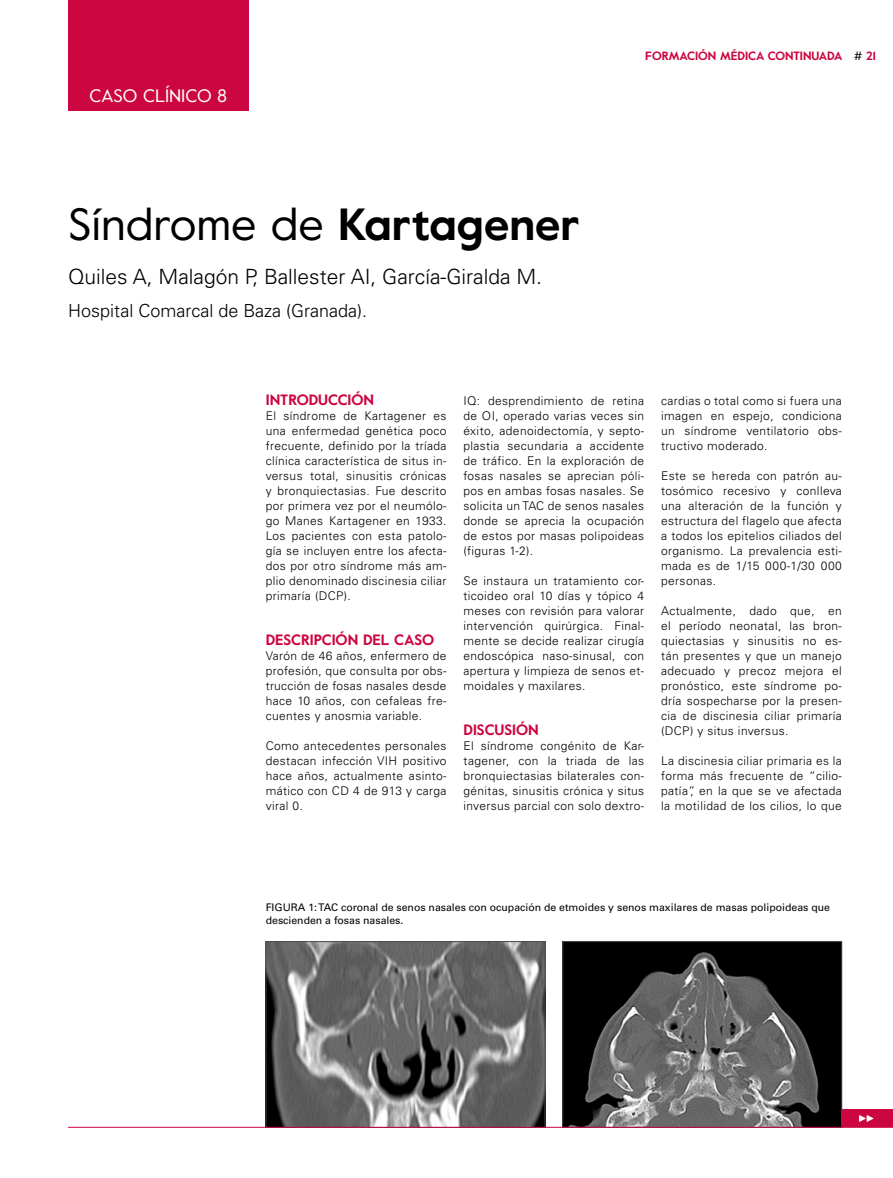
<style>
.page{position:relative;width:893px;height:1178px;background:#fff}
.page>*{position:absolute;margin:0;border:0;box-sizing:border-box;transform-origin:0 0}
.t1{font:45px "Value";color:#000}
.t2{font:300 21px "Univers LT Std";color:#000}
.t3{font:300 18px "Univers LT Std";color:#000}
.t4{font:18px "Value";color:#fff}
.t5{font:700 15px "Value";color:#cc0641}
.t6{font:300 12px/15px "Univers LT Std";letter-spacing:.03em;color:#000;text-align:justify}
.t7{font:700 12px "Value";color:#cc0641}
.t8{font:10.5px/13.2px "Univers LT Std";color:#000}
.s1{font-weight:700}
.s2{font-weight:400;color:#000}
</style>
<div class="page">
<img style="left:268px;top:943px;width:275px;height:183px">
<div style="left:266px;top:941px;width:279px;height:187px;border:1px solid #4a4a49"></div>
<img style="left:564px;top:943px;width:276px;height:183px">
<div style="left:562px;top:941px;width:280px;height:187px;border:1px solid #4a4a49"></div>
<div style="left:68px;top:0;width:181px;height:111px;background:#cc0641"></div>
<div style="left:842px;top:1110px;width:51px;height:17px;background:#cc0641"></div>
<svg style="left:859px;top:1115px;width:14px;height:7px"></svg>
<hr style="left:68px;top:1127px;width:825px;height:1px;background:#cc0641">
<h3 class="t4" style="left:89px;top:83px;width:139px">CASO CLÍNICO 8</h3>
<h1 class="t1" style="left:68px;top:193px;width:513px">Síndrome de <span class="s1">Kartagener</span></h1>
<h2 class="t2" style="left:68px;top:264px;width:476px">Quiles A, Malagón P, Ballester AI, García-Giralda M.</h2>
<h3 class="t3" style="left:68px;top:299px;width:301px">Hospital Comarcal de Baza (Granada).</h3>
<p class="t7" style="left:645px;top:47px;width:232px">FORMACIÓN MÉDICA CONTINUADA <span class="s2">#</span> 21</p>
<p class="t5" style="left:266px;top:389px;width:110px">INTRODUCCIÓN</p>
<p class="t6" style="left:266px;top:408px;width:182px">El síndrome de Kartagener es una enfermedad genética poco frecuente, definido por la tríada clínica característica de situs in&shy;versus total, sinusitis crónicas y bronquiectasias. Fue descrito por primera vez por el neumólo&shy;go Manes Kartagener en 1933.<br>Los pacientes con esta patolo&shy;gía se incluyen entre los afecta&shy;dos por otro síndrome más am&shy;plio denominado discinesia ciliar primaría (DCP).</p>
<p class="t5" style="left:266px;top:629px;width:170px">DESCRIPCIÓN DEL CASO</p>
<p class="t6" style="left:266px;top:648px;width:182px">Varón de 46 años, enfermero de profesión, que consulta por obs&shy;trucción de fosas nasales desde hace 10 años, con cefaleas fre&shy;cuentes y anosmia variable.</p>
<p class="t6" style="left:266px;top:738px;width:182px">Como antecedentes personales destacan infección VIH positivo hace años, actualmente asinto&shy;mático con CD 4 de 913 y carga viral 0.</p>
<p class="t6" style="left:463px;top:393px;width:182px">IQ: desprendimiento de retina de OI, operado varias veces sin éxito, adenoidectomía, y septo&shy;plastia secundaria a accidente de tráfico. En la exploración de fosas nasales se aprecian póli&shy;pos en ambas fosas nasales. Se solicita un TAC de senos nasales donde se aprecia la ocupación de estos por masas polipoideas (figuras 1-2).</p>
<p class="t6" style="left:463px;top:573px;width:182px">Se instaura un tratamiento cor&shy;ticoideo oral 10 días y tópico 4 meses con revisión para valorar intervención quirúrgica. Final&shy;mente se decide realizar cirugía endoscópica naso-sinusal, con apertura y limpieza de senos et&shy;moidales y maxilares.</p>
<p class="t5" style="left:463px;top:719px;width:77px">DISCUSIÓN</p>
<p class="t6" style="left:463px;top:738px;width:182px">El síndrome congénito de Kar&shy;tagener, con la triada de las bronquiectasias bilaterales con&shy;génitas, sinusitis crónica y situs inversus parcial con solo dextro-</p>
<p class="t6" style="left:661px;top:393px;width:182px">cardias o total como si fuera una imagen en espejo, condiciona un síndrome ventilatorio obs&shy;tructivo moderado.</p>
<p class="t6" style="left:661px;top:468px;width:182px">Este se hereda con patrón au&shy;tosómico recesivo y conlleva una alteración de la función y estructura del flagelo que afecta a todos los epitelios ciliados del organismo. La prevalencia esti&shy;mada es de 1/15 000-1/30 000 personas.</p>
<p class="t6" style="left:661px;top:603px;width:182px">Actualmente, dado que, en el período neonatal, las bron&shy;quiectasias y sinusitis no es&shy;tán presentes y que un manejo adecuado y precoz mejora el pronóstico, este síndrome po&shy;dría sospecharse por la presen&shy;cia de discinesia ciliar primaría (DCP) y situs inversus.</p>
<p class="t6" style="left:661px;top:753px;width:182px">La discinesia ciliar primaria es la forma más frecuente de “cilio&shy;patía”, en la que se ve afectada la motilidad de los cilios, lo que</p>
<p class="t8" style="left:266px;top:901px;width:566px">FIGURA 1: TAC coronal de senos nasales con ocupación de etmoides y senos maxilares de masas polipoideas que descienden a fosas nasales.</p>
</div>
